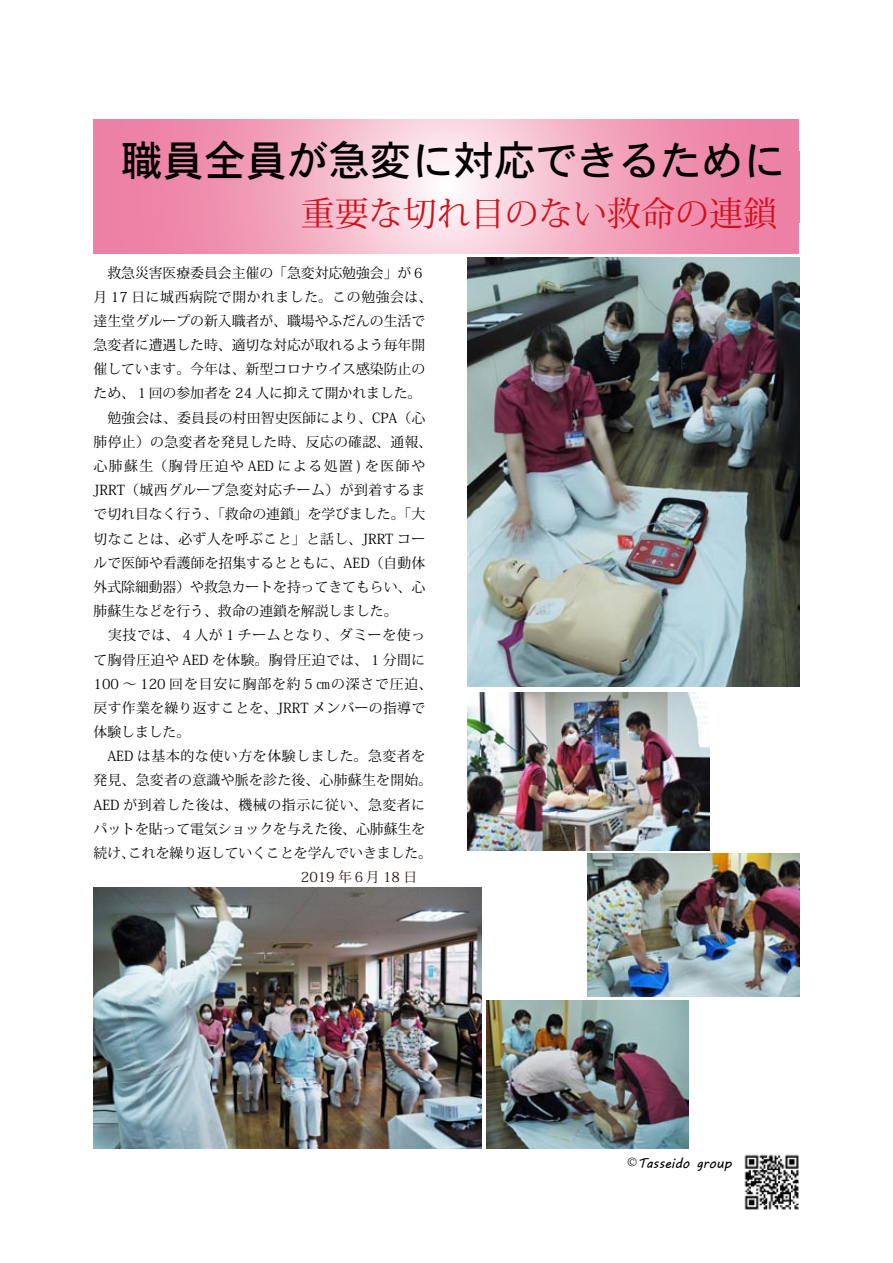
<style>
.page{position:relative;width:893px;height:1263px;background:#fff}
.page>*{position:absolute;margin:0;border:0;box-sizing:border-box;transform-origin:0 0}
.t1{font:41.4px "HG Heisei Kakugothictai W5";color:#000}
.t2{font:34.05px "Koz Min Pro";color:#d0111b}
.t3{font:13.8px "Koz Min Pro";letter-spacing:.005em;color:#000}
.t4{font:13.8px "Koz Min Pro";letter-spacing:.025em;color:#000}
.t5{font:13.8px "Koz Min Pro";letter-spacing:.035em;color:#000}
.t6{font:13.8px "Koz Min Pro";letter-spacing:.045em;color:#000}
.t7{font:13.8px "Koz Min Pro";letter-spacing:.065em;color:#000}
.t8{font:13.8px "Koz Min Pro";letter-spacing:.04em;color:#000}
.t9{font:13.8px "Koz Min Pro";letter-spacing:.11em;color:#000}
.t10{font:13.8px "Koz Min Pro";letter-spacing:.05em;color:#000}
.t11{font:13.8px "MV Boli";color:#000}
.s1{font-family:"Koz Min Pro"}
</style>
<div class="page">
<img style="left:744px;top:1154px;width:55px;height:56px">
<svg style="left:94px;top:119px;width:705px;height:134px"></svg>
<img style="left:468px;top:258px;width:331px;height:428px">
<img style="left:94px;top:888px;width:388px;height:261px">
<img style="left:468px;top:693px;width:242px;height:157px">
<img style="left:587px;top:853px;width:212px;height:143px">
<img style="left:487px;top:1001px;width:201px;height:148px">
<h1 class="t1" style="left:121px;top:140px;width:665px">職員全員が急変に対応できるために</h1>
<h2 class="t2" style="left:301px;top:189px;width:478px">重要な切れ目のない救命の連鎖</h2>
<p class="t3" style="left:94px;top:263px;width:333px">　救急災害医療委員会主催の「急変対応勉強会」が６</p>
<p class="t8" style="left:94px;top:287px;width:340px">月 17 日に城西病院で開かれました。この勉強会は、</p>
<p class="t3" style="left:94px;top:311px;width:333px">達生堂グループの新入職者が、職場やふだんの生活で</p>
<p class="t3" style="left:94px;top:335px;width:333px">急変者に遭遇した時、適切な対応が取れるよう毎年開</p>
<p class="t3" style="left:94px;top:359px;width:333px">催しています。今年は、新型コロナウイス感染防止の</p>
<p class="t3" style="left:94px;top:384px;width:329px">ため、１回の参加者を 24 人に抑えて開かれました。</p>
<p class="t3" style="left:94px;top:408px;width:333px">　勉強会は、委員長の村田智史医師により、CPA（心</p>
<p class="t4" style="left:94px;top:432px;width:340px">肺停止）の急変者を発見した時、反応の確認、通報、</p>
<p class="t9" style="left:94px;top:456px;width:333px">心肺蘇生（胸骨圧迫や AED による処置 ) を医師や</p>
<p class="t5" style="left:94px;top:480px;width:333px">JRRT（城西グループ急変対応チーム）が到着するま</p>
<p class="t3" style="left:94px;top:505px;width:333px">で切れ目なく行う、「救命の連鎖」を学びました。「大</p>
<p class="t4" style="left:94px;top:529px;width:333px">切なことは、必ず人を呼ぶこと」と話し、JRRT コー</p>
<p class="t3" style="left:94px;top:553px;width:333px">ルで医師や看護師を招集するとともに、AED（自動体</p>
<p class="t3" style="left:94px;top:577px;width:333px">外式除細動器）や救急カートを持ってきてもらい、心</p>
<p class="t3" style="left:94px;top:601px;width:306px">肺蘇生などを行う、救命の連鎖を解説しました。</p>
<p class="t10" style="left:94px;top:625px;width:333px">　実技では、４人が１チームとなり、ダミーを使っ</p>
<p class="t5" style="left:94px;top:650px;width:333px">て胸骨圧迫や AED を体験。胸骨圧迫では、１分間に</p>
<p class="t7" style="left:94px;top:674px;width:340px">100 ～ 120 回を目安に胸部を約５㎝の深さで圧迫、</p>
<p class="t4" style="left:94px;top:698px;width:333px">戻す作業を繰り返すことを、JRRT メンバーの指導で</p>
<p class="t3" style="left:94px;top:722px;width:98px">体験しました。</p>
<p class="t6" style="left:94px;top:746px;width:333px">　AED は基本的な使い方を体験しました。急変者を</p>
<p class="t4" style="left:94px;top:771px;width:340px">発見、急変者の意識や脈を診た後、心肺蘇生を開始。</p>
<p class="t6" style="left:94px;top:795px;width:333px">AED が到着した後は、機械の指示に従い、急変者に</p>
<p class="t3" style="left:94px;top:819px;width:333px">パットを貼って電気ショックを与えた後、心肺蘇生を</p>
<p class="t3" style="left:128px;top:843px;width:306px">これを繰り返していくことを学んでいきました。</p>
<p class="t3" style="left:94px;top:843px;width:43px">続け、</p>
<p class="t11" style="left:627px;top:1154px;width:64px"><span class="s1">©</span>Tasseido</p>
<p class="t11" style="left:696px;top:1154px;width:37px">group</p>
</div>
